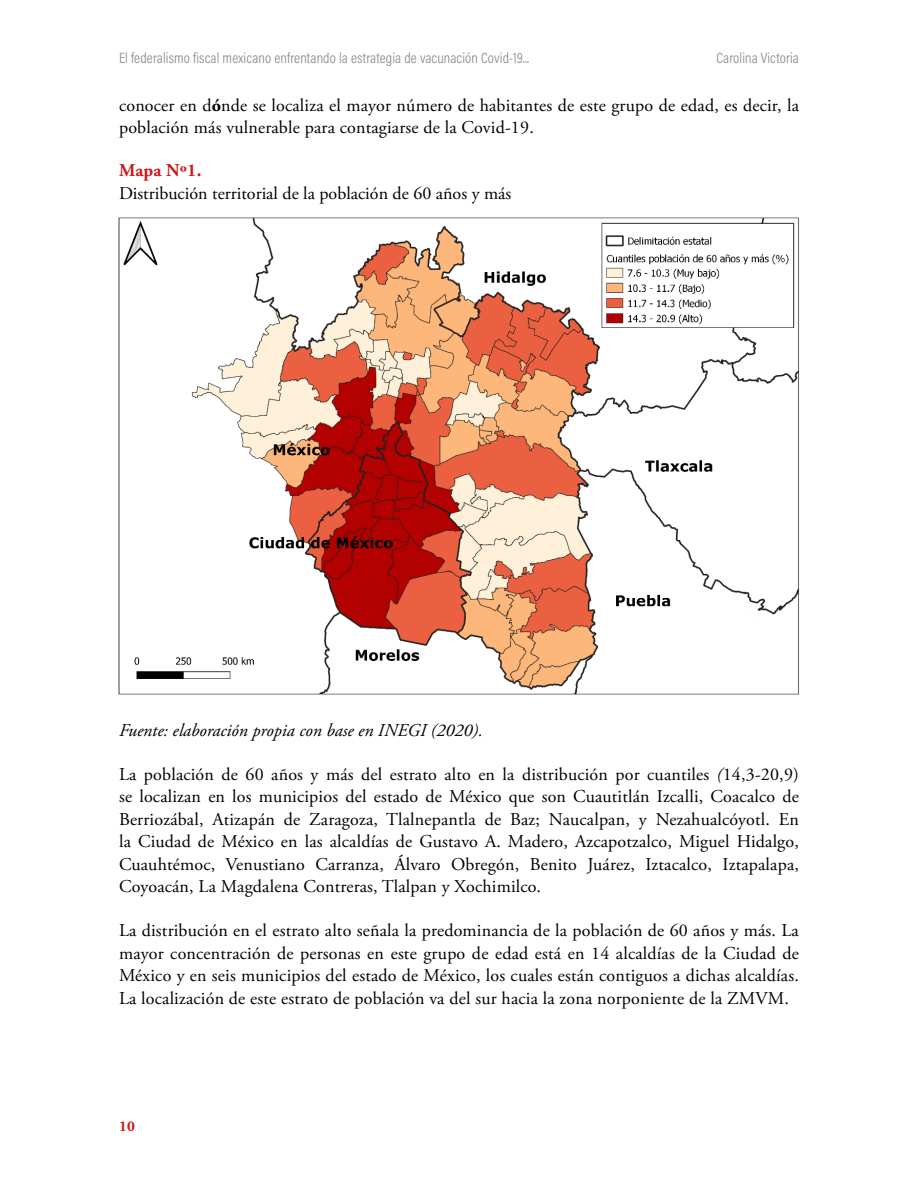
<style>
.page{position:relative;width:918px;height:1188px;background:#fff}
.page>*{position:absolute;margin:0;border:0;box-sizing:border-box;transform-origin:0 0}
.Texto{font:18px/22.5px "Adobe Garamond Pro";letter-spacing:.01em;color:#000;text-align:justify}
.Titulo_figura_2{font:18px "Adobe Garamond Pro";color:#000}
.Fuente{font:italic 18px "Adobe Garamond Pro";color:#000}
.Titulo_figura{font:700 18px "Adobe Garamond Pro";letter-spacing:.01em;color:#cd1719}
.t1{font:15px "Acumin Variable Concept";letter-spacing:.01em;color:#878787}
.t2{font:700 15px "Adobe Garamond Pro";color:#cd1719}
.s1{font-weight:700}
.s2{font-style:italic}
</style>
<div class="page">
<img style="left:118px;top:217px;width:681px;height:478px">
<p class="t1" style="left:119px;top:48px;width:412px">El federalismo fiscal mexicano enfrentando la estrategia de vacunación Covid-19...</p>
<p class="t1" style="left:716px;top:48px;width:84px">Carolina Victoria</p>
<p class="Texto" style="left:119px;top:95px;width:681px">conocer en d<span class="s1">ó</span>nde se localiza el mayor número de habitantes de este grupo de edad, es decir, la población más vulnerable para contagiarse de la Covid-19.</p>
<p class="Titulo_figura" style="left:119px;top:160px;width:84px">Mapa Nº1.</p>
<p class="Titulo_figura_2" style="left:119px;top:182px;width:394px">Distribución territorial de la población de 60 años y más</p>
<p class="Fuente" style="left:119px;top:720px;width:365px">Fuente: elaboración propia con base en INEGI (2020).</p>
<p class="Texto" style="left:119px;top:764px;width:681px">La población de 60 años y más del estrato alto en la distribución por cuantiles <span class="s2">(</span>14,3-20,9) se localizan en los municipios del estado de México que son Cuautitlán Izcalli, Coacalco de Berriozábal, Atizapán de Zaragoza, Tlalnepantla de Baz; Naucalpan, y Nezahualcóyotl. En la Ciudad de México en las alcaldías de Gustavo A. Madero, Azcapotzalco, Miguel Hidalgo, Cuauhtémoc, Venustiano Carranza, Álvaro Obregón, Benito Juárez, Iztacalco, Iztapalapa, Coyoacán, La Magdalena Contreras, Tlalpan y Xochimilco.</p>
<p class="Texto" style="left:119px;top:920px;width:682px">La distribución en el estrato alto señala la predominancia de la población de 60 años y más. La mayor concentración de personas en este grupo de edad está en 14 alcaldías de la Ciudad de México y en seis municipios del estado de México, los cuales están contiguos a dichas alcaldías.<br>La localización de este estrato de población va del sur hacia la zona norponiente de la ZMVM.</p>
<p class="t2" style="left:119px;top:1118px;width:17px">10</p>
</div>
